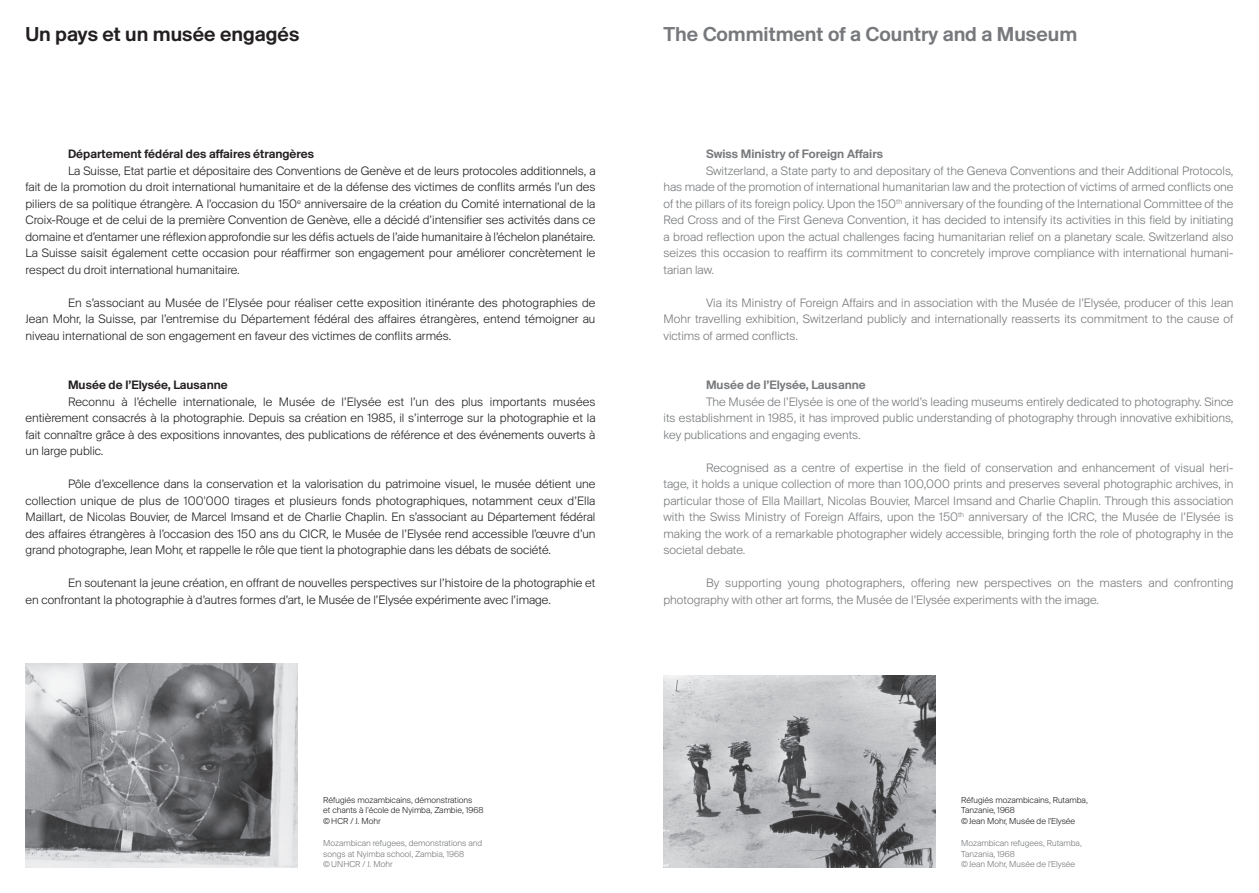
<style>
.page{position:relative;width:1259px;height:893px;background:#fff}
.page>*{position:absolute;margin:0;border:0;box-sizing:border-box;transform-origin:0 0}
.t1{font:21px "Suisse BP Intl Antique";color:#76787b}
.t2{font:21px "Suisse BP Intl Antique";color:#231f20}
.t3{font:300 12.75px/16.5px "Suisse BP Intl";color:#231f20;text-align:justify}
.t4{font:300 12.75px/16.5px "Suisse BP Intl";color:#76787b;text-align:justify}
.t5{font:12.75px "Suisse BP Intl Antique";color:#231f20}
.t6{font:12.75px "Suisse BP Intl Antique";color:#76787b}
.t7{font:300 9px/10.8px "Suisse BP Intl";color:#231f20}
.t8{font:300 9px/10.8px "Suisse BP Intl";color:#76787b}
</style>
<div class="page">
<img style="left:26px;top:663px;width:272px;height:204px">
<img style="left:663px;top:675px;width:272px;height:192px">
<h1 class="t2" style="left:26px;top:22px;width:275px">Un pays et un musée engagés</h1>
<h1 class="t1" style="left:663px;top:22px;width:415px">The Commitment of a Country and a Museum</h1>
<p class="t5" style="left:68px;top:147px;width:247px">Département fédéral des affaires étrangères</p>
<p class="t3" style="left:26px;top:162px;width:571px;text-indent:43px">La Suisse, Etat partie et dépositaire des Conventions de Genève et de leurs protocoles additionnels, a fait de la promotion du droit international humanitaire et de la défense des victimes de conflits armés l’un des piliers de sa politique étrangère. A l’occasion du 150<sup>e</sup> anniversaire de la création du Comité international de la Croix-Rouge et de celui de la première Convention de Genève, elle a décidé d’intensifier ses activités dans ce domaine et d’entamer une réflexion approfondie sur les défis actuels de l’aide humanitaire à l’échelon planétaire.<br>La Suisse saisit également cette occasion pour réaffirmer son engagement pour améliorer concrètement le respect du droit international humanitaire.</p>
<p class="t3" style="left:26px;top:294px;width:571px;text-indent:43px">En s’associant au Musée de l’Elysée pour réaliser cette exposition itinérante des photographies de Jean Mohr, la Suisse, par l’entremise du Département fédéral des affaires étrangères, entend témoigner au niveau international de son engagement en faveur des victimes de conflits armés.</p>
<p class="t5" style="left:68px;top:378px;width:161px">Musée de l’Elysée, Lausanne</p>
<p class="t3" style="left:26px;top:393px;width:571px;text-indent:43px">Reconnu à l’échelle internationale, le Musée de l’Elysée est l’un des plus importants musées entièrement consacrés à la photographie. Depuis sa création en 1985, il s’interroge sur la photographie et la fait connaître grâce à des expositions innovantes, des publications de référence et des événements ouverts à un large public.</p>
<p class="t3" style="left:26px;top:476px;width:571px;text-indent:43px">Pôle d’excellence dans la conservation et la valorisation du patrimoine visuel, le musée détient une collection unique de plus de 100'000 tirages et plusieurs fonds photographiques, notamment ceux d’Ella Maillart, de Nicolas Bouvier, de Marcel Imsand et de Charlie Chaplin. En s’associant au Département fédéral des affaires étrangères à l’occasion des 150 ans du CICR, le Musée de l’Elysée rend accessible l’œuvre d’un grand photographe, Jean Mohr, et rappelle le rôle que tient la photographie dans les débats de société.</p>
<p class="t3" style="left:26px;top:575px;width:571px;text-indent:43px">En soutenant la jeune création, en offrant de nouvelles perspectives sur l’histoire de la photographie et en confrontant la photographie à d’autres formes d’art, le Musée de l’Elysée expérimente avec l’image.</p>
<p class="t6" style="left:706px;top:147px;width:178px">Swiss Ministry of Foreign Affairs</p>
<p class="t4" style="left:663px;top:162px;width:571px;text-indent:43px">Switzerland, a State party to and depositary of the Geneva Conventions and their Additional Protocols, has made of the promotion of international humanitarian law and the protection of victims of armed conflicts one of the pillars of its foreign policy. Upon the 150<sup>th</sup> anniversary of the founding of the International Committee of the Red Cross and of the First Geneva Convention, it has decided to intensify its activities in this field by initiating a broad reflection upon the actual challenges facing humanitarian relief on a planetary scale. Switzerland also seizes this occasion to reaffirm its commitment to concretely improve compliance with international humani&shy;tarian law.</p>
<p class="t4" style="left:663px;top:294px;width:571px;text-indent:43px">Via its Ministry of Foreign Affairs and in association with the Musée de l’Elysée, producer of this Jean Mohr travelling exhibition, Switzerland publicly and internationally reasserts its commitment to the cause of victims of armed conflicts.</p>
<p class="t6" style="left:706px;top:378px;width:161px">Musée de l’Elysée, Lausanne</p>
<p class="t4" style="left:663px;top:393px;width:571px;text-indent:43px">The Musée de l’Elysée is one of the world’s leading museums entirely dedicated to photography. Since its establishment in 1985, it has improved public understanding of photography through innovative exhibitions, key publications and engaging events.</p>
<p class="t4" style="left:663px;top:459px;width:571px;text-indent:43px">Recognised as a centre of expertise in the field of conservation and enhancement of visual heri&shy;tage, it holds a unique collection of more than 100,000 prints and preserves several photographic archives, in particular those of Ella Maillart, Nicolas Bouvier, Marcel Imsand and Charlie Chaplin. Through this association with the Swiss Ministry of Foreign Affairs, upon the 150<sup>th</sup> anniversary of the ICRC, the Musée de l’Elysée is making the work of a remarkable photographer widely accessible, bringing forth the role of photography in the societal debate.</p>
<p class="t4" style="left:663px;top:575px;width:571px;text-indent:43px">By supporting young photographers, offering new perspectives on the masters and confronting photography with other art forms, the Musée de l’Elysée experiments with the image.</p>
<p class="t7" style="left:323px;top:794px;width:162px">Réfugiés mozambicains, démonstrations<br>et chants à l'école de Nyimba, Zambie, 1968 ©HCR / J. Mohr</p>
<p class="t8" style="left:323px;top:837px;width:160px">Mozambican refugees, demonstrations and songs at Nyimba school, Zambia, 1968 ©UNHCR / J. Mohr</p>
<p class="t7" style="left:961px;top:794px;width:128px">Réfugiés mozambicains, Rutamba,<br>Tanzanie, 1968<br>©Jean Mohr, Musée de l'Elysée</p>
<p class="t8" style="left:961px;top:837px;width:122px">Mozambican refugees, Rutamba,<br>Tanzania, 1968<br>©Jean Mohr, Musée de l'Elysée</p>
</div>
